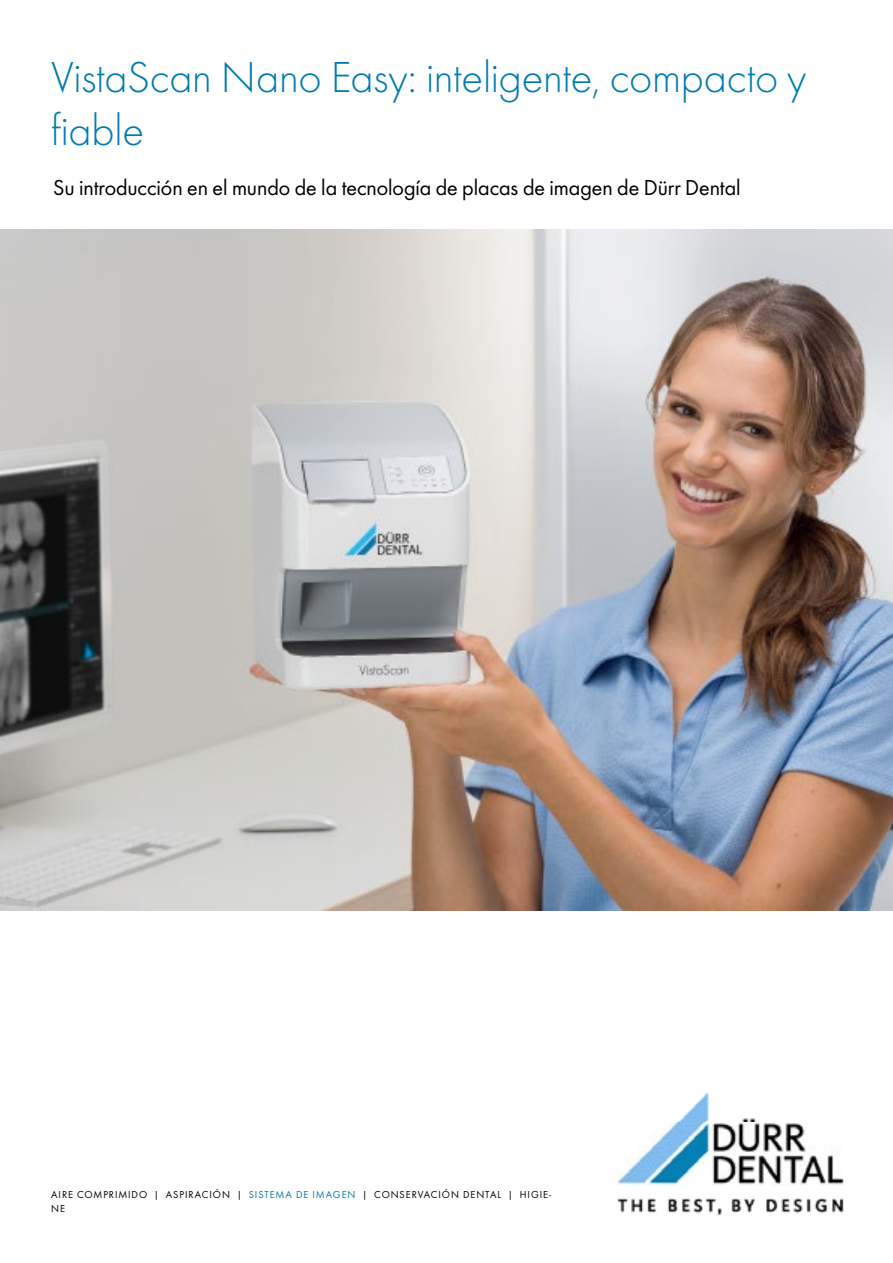
<style>
.page{position:relative;width:893px;height:1263px;background:#fff}
.page>*{position:absolute;margin:0;border:0;box-sizing:border-box;transform-origin:0 0}
.t1{font:300 45px/52.5px "Futura";letter-spacing:-.01em;color:#007baf}
.t2{font:22.5px "Futura Boo";letter-spacing:-.005em;color:#000}
.t3{font:10.5px/13.5px "Futura Boo";letter-spacing:.09em;color:#000}
.s1{color:#007baf}
</style>
<div class="page">
<img style="left:0;top:230px;width:893px;height:680px">
<img style="left:617px;top:1092px;width:227px;height:124px">
<h1 class="t1" style="left:51px;top:50px;width:757px">VistaScan Nano Easy: inteligente, compacto y fiable</h1>
<h2 class="t2" style="left:53px;top:175px;width:689px">Su introducción en el mundo de la tecnología de placas de imagen de Dürr Dental</h2>
<p class="t3" style="left:51px;top:1188px;width:501px">AIRE COMPRIMIDO | ASPIRACIÓN | <span class="s1">SISTEMA DE IMAGEN</span> | CONSERVACIÓN DENTAL | HIGIE-<br>NE</p>
</div>
